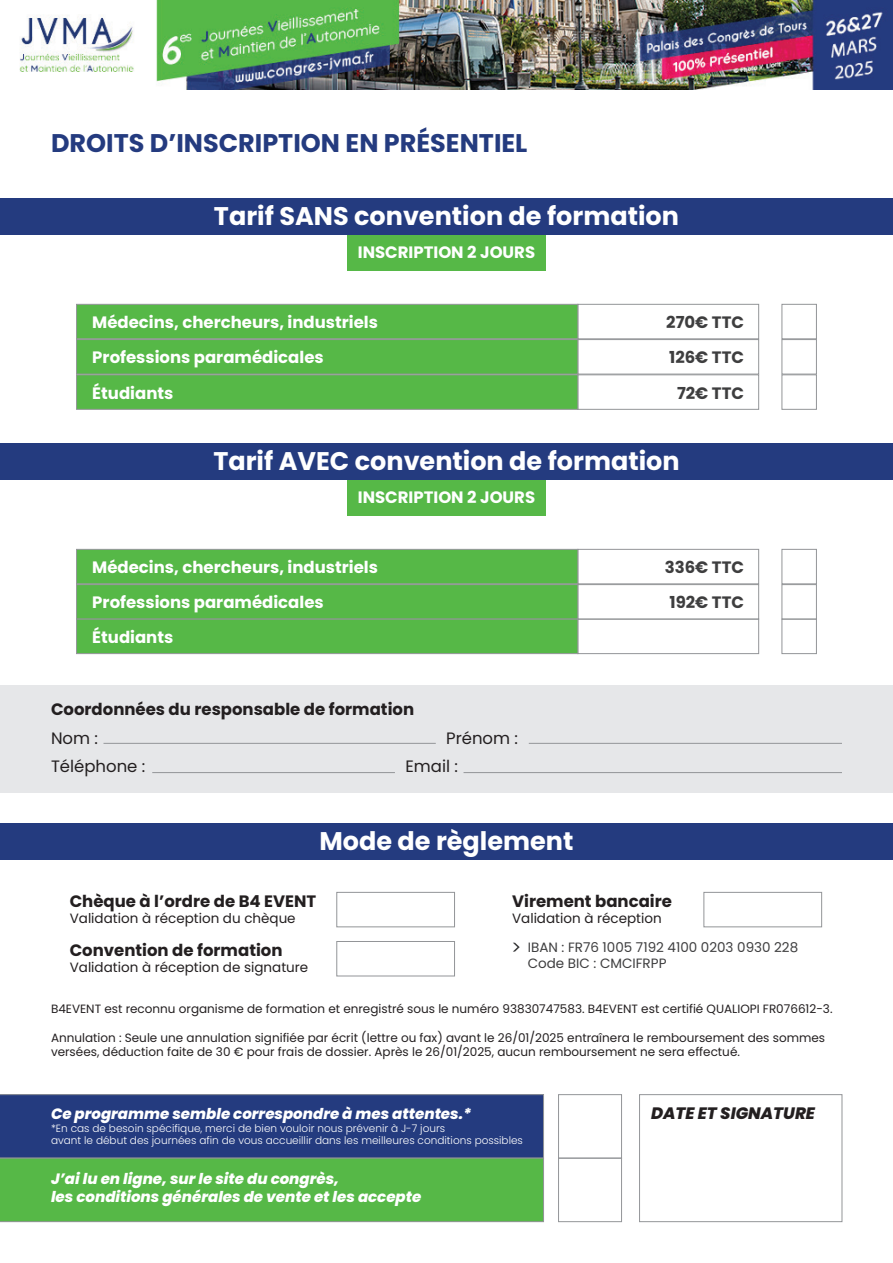
<style>
.page{position:relative;width:893px;height:1263px;background:#fff}
.page>*{position:absolute;margin:0;border:0;box-sizing:border-box;transform-origin:0 0}
.t1{font:700 25.5px "Poppins";color:#fff}
.t2{font:700 25.5px "Poppins";color:#243b7f}
.t3{font:700 16.5px "Poppins";color:#fff}
.t4{font:700 16.5px "Poppins";color:#231f20}
.t5{font:700 16.5px "Poppins";color:#3e3e3f}
.t6{font:16.5px "Poppins";color:#231f20}
.t7{font:italic 800 16.5px "Poppins";color:#231f20}
.t8{font:italic 800 15px/18px "Poppins";color:#fff}
.t9{font:13.5px "Poppins";color:#231f20}
.t10{font:13.5px/16.2px "Poppins";color:#3e3e3f}
.t11{font:12px/14.4px "Poppins";color:#231f20}
.t12{font:300 10.5px/12.6px "Poppins";color:#fff}
</style>
<div class="page">
<img style="left:19px;top:0;width:874px;height:90px">
<div style="left:347px;top:216px;width:199px;height:54px;background:#56b847"></div>
<div style="left:0;top:198px;width:893px;height:36px;background:#243b7f"></div>
<div style="left:578px;top:304px;width:181px;height:35px;border:1px solid #939598"></div>
<div style="left:782px;top:304px;width:35px;height:35px;border:1px solid #939598"></div>
<div style="left:578px;top:339px;width:181px;height:35px;border:1px solid #939598"></div>
<div style="left:782px;top:339px;width:35px;height:35px;border:1px solid #939598"></div>
<div style="left:76px;top:304px;width:502px;height:35px;background:#56b847;border:1px solid #939598"></div>
<div style="left:76px;top:339px;width:502px;height:35px;background:#56b847;border:1px solid #939598"></div>
<div style="left:76px;top:375px;width:502px;height:34px;background:#56b847;border:1px solid #939598"></div>
<div style="left:347px;top:461px;width:199px;height:54px;background:#56b847"></div>
<div style="left:0;top:443px;width:893px;height:36px;background:#243b7f"></div>
<div style="left:578px;top:549px;width:181px;height:35px;border:1px solid #939598"></div>
<div style="left:782px;top:549px;width:35px;height:35px;border:1px solid #939598"></div>
<div style="left:578px;top:584px;width:181px;height:35px;border:1px solid #939598"></div>
<div style="left:782px;top:584px;width:35px;height:35px;border:1px solid #939598"></div>
<div style="left:578px;top:619px;width:181px;height:35px;border:1px solid #939598"></div>
<div style="left:782px;top:619px;width:35px;height:35px;border:1px solid #939598"></div>
<div style="left:76px;top:549px;width:502px;height:35px;background:#56b847;border:1px solid #939598"></div>
<div style="left:76px;top:584px;width:502px;height:35px;background:#56b847;border:1px solid #939598"></div>
<div style="left:76px;top:619px;width:502px;height:35px;background:#56b847;border:1px solid #939598"></div>
<div style="left:0;top:686px;width:893px;height:107px;background:#e6e7e9"></div>
<hr style="left:104px;top:743px;width:332px;height:1px;background:#939598">
<hr style="left:529px;top:743px;width:313px;height:1px;background:#939598">
<hr style="left:464px;top:772px;width:378px;height:1px;background:#939598">
<hr style="left:152px;top:772px;width:243px;height:1px;background:#939598">
<div style="left:0;top:823px;width:893px;height:36px;background:#243b7f"></div>
<div style="left:337px;top:892px;width:118px;height:35px;border:1px solid #939598"></div>
<div style="left:337px;top:941px;width:118px;height:35px;border:1px solid #939598"></div>
<div style="left:704px;top:892px;width:118px;height:35px;border:1px solid #939598"></div>
<svg style="left:513px;top:943px;width:7px;height:8px"></svg>
<div style="left:639px;top:1094px;width:203px;height:128px;border:1px solid #939598"></div>
<svg style="left:0;top:1094px;width:544px;height:128px;background:#3f7a64"></svg>
<div style="left:558px;top:1094px;width:64px;height:64px;border:1px solid #939598"></div>
<div style="left:558px;top:1158px;width:64px;height:64px;border:1px solid #939598"></div>
<h1 class="t2" style="left:51px;top:128px;width:478px">DROITS D’INSCRIPTION EN PRÉSENTIEL</h1>
<h1 class="t1" style="left:214px;top:202px;width:466px">Tarif SANS convention de formation</h1>
<h2 class="t3" style="left:358px;top:242px;width:179px">INSCRIPTION 2 JOURS</h2>
<h2 class="t3" style="left:92px;top:312px;width:287px">Médecins, chercheurs, industriels</h2>
<h2 class="t5" style="left:666px;top:312px;width:79px">270€ TTC</h2>
<h2 class="t3" style="left:92px;top:347px;width:233px">Professions paramédicales</h2>
<h2 class="t5" style="left:669px;top:347px;width:76px">126€ TTC</h2>
<h2 class="t3" style="left:92px;top:383px;width:83px">Étudiants</h2>
<h2 class="t5" style="left:677px;top:383px;width:68px">72€ TTC</h2>
<h1 class="t1" style="left:213px;top:447px;width:468px">Tarif AVEC convention de formation</h1>
<h2 class="t3" style="left:358px;top:487px;width:179px">INSCRIPTION 2 JOURS</h2>
<h2 class="t3" style="left:92px;top:557px;width:287px">Médecins, chercheurs, industriels</h2>
<h2 class="t5" style="left:665px;top:557px;width:81px">336€ TTC</h2>
<h2 class="t3" style="left:92px;top:592px;width:233px">Professions paramédicales</h2>
<h2 class="t5" style="left:669px;top:592px;width:76px">192€ TTC</h2>
<h2 class="t3" style="left:92px;top:628px;width:83px">Étudiants</h2>
<h2 class="t4" style="left:51px;top:700px;width:365px">Coordonnées du responsable de formation</h2>
<h2 class="t6" style="left:51px;top:729px;width:49px">Nom :</h2>
<h2 class="t6" style="left:446px;top:729px;width:73px">Prénom :</h2>
<h2 class="t6" style="left:51px;top:757px;width:96px">Téléphone :</h2>
<h2 class="t6" style="left:405px;top:757px;width:54px">Email :</h2>
<h1 class="t1" style="left:319px;top:826px;width:255px">Mode de règlement</h1>
<h2 class="t4" style="left:70px;top:892px;width:248px">Chèque à l’ordre de B4 EVENT</h2>
<p class="t9" style="left:70px;top:911px;width:227px">Validation à réception du chèque</p>
<h2 class="t4" style="left:512px;top:892px;width:161px">Virement bancaire</h2>
<p class="t9" style="left:512px;top:911px;width:151px">Validation à réception</p>
<p class="t10" style="left:528px;top:939px;width:272px">IBAN : FR76 1005 7192 4100 0203 0930 228<br>Code BIC : CMCIFRPP</p>
<p class="t11" style="left:51px;top:1002px;width:783px">B4EVENT est reconnu organisme de formation et enregistré sous le numéro 93830747583. B4EVENT est certifié QUALIOPI FR076612-3.</p>
<p class="t11" style="left:51px;top:1030px;width:776px">Annulation : Seule une annulation signifiée par écrit (lettre ou fax) avant le 26/01/2025 entraînera le remboursement des sommes versées, déduction faite de 30 € pour frais de dossier. Après le 26/01/2025, aucun remboursement ne sera effectué.</p>
<h2 class="t4" style="left:70px;top:940px;width:214px">Convention de formation</h2>
<p class="t9" style="left:70px;top:959px;width:240px">Validation à réception de signature</p>
<p class="t8" style="left:51px;top:1105px;width:422px">Ce programme semble correspondre à mes attentes.*</p>
<h2 class="t7" style="left:651px;top:1104px;width:165px">DATE ET SIGNATURE</h2>
<p class="t12" style="left:51px;top:1122px;width:473px">*En cas de besoin spécifique, merci de bien vouloir nous prévenir à J-7 jours<br>avant le début des journées afin de vous accueillir dans les meilleures conditions possibles</p>
<p class="t8" style="left:51px;top:1170px;width:372px">J’ai lu en ligne, sur le site du congrès,<br>les conditions générales de vente et les accepte</p>
</div>
